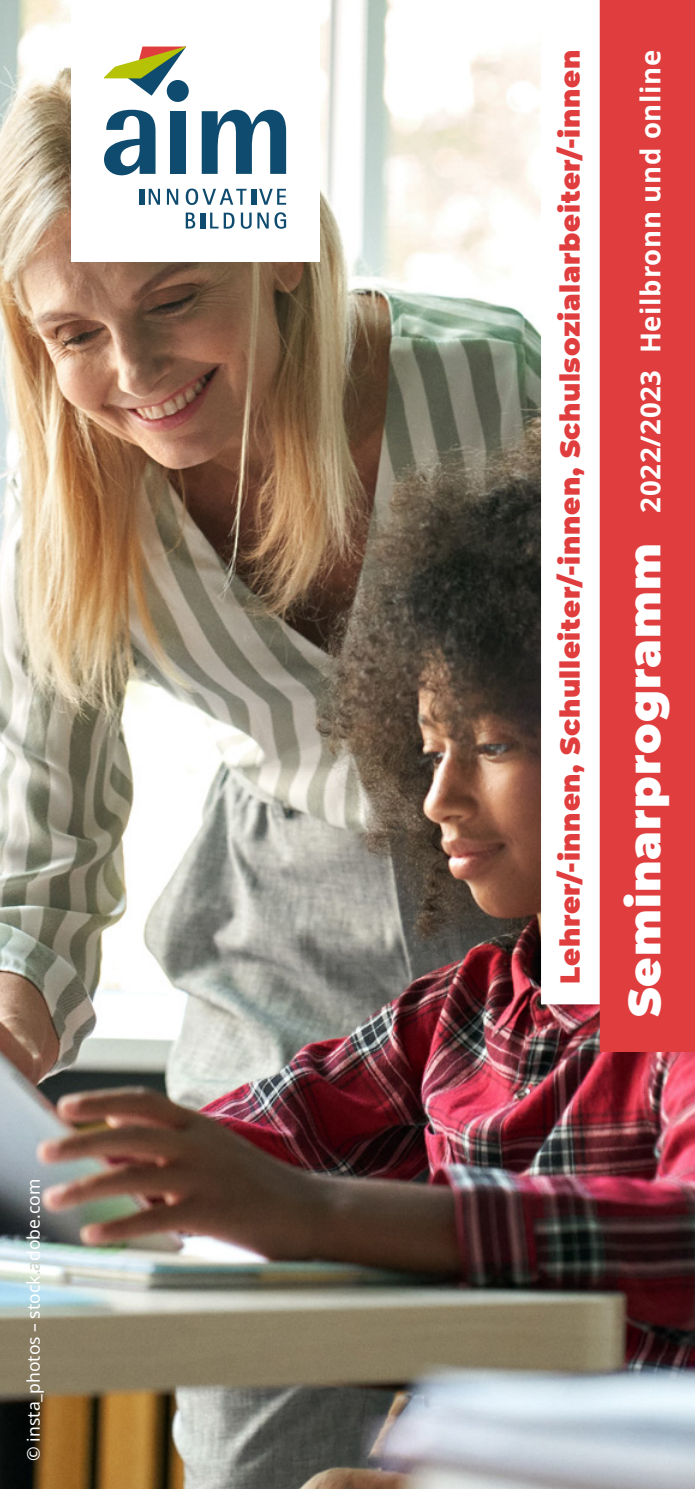
<style>
.page{position:relative;width:695px;height:1489px;background:#fff}
.page>*{position:absolute;margin:0;border:0;box-sizing:border-box;transform-origin:0 0}
.t1{font:900 27.5px "Montserrat";letter-spacing:.025em;color:#e03e3e}
.t2{font:700 27.5px "Noto Sans";letter-spacing:.025em;color:#fff}
.t3{font:17.5px "Noto Sans";color:#fff}
.s1{color:#cbd3c6}
.s2{font-family:"Montserrat";font-weight:900;font-size:45px}
</style>
<div class="page">
<img style="left:0;top:0;width:694px;height:1488px">
<div style="left:71px;top:0;width:248px;height:262px;background:#fff"></div>
<svg style="left:104px;top:110px;width:51px;height:65px"></svg>
<div style="left:170px;top:111px;width:16px;height:63px;background:#0e4b6e"></div>
<svg style="left:202px;top:110px;width:84px;height:64px"></svg>
<div style="left:167px;top:80px;width:22px;height:22px;background:#0e4b6e;border-radius:50%"></div>
<div style="left:139px;top:189px;width:5px;height:16px;background:#0e4b6e"></div>
<svg style="left:149px;top:189px;width:11px;height:16px"></svg>
<svg style="left:167px;top:189px;width:11px;height:16px"></svg>
<svg style="left:186px;top:188px;width:60px;height:17px"></svg>
<div style="left:252px;top:189px;width:5px;height:16px;background:#0e4b6e"></div>
<svg style="left:259px;top:189px;width:27px;height:16px"></svg>
<svg style="left:186px;top:212px;width:9px;height:16px"></svg>
<div style="left:201px;top:212px;width:5px;height:16px;background:#0e4b6e"></div>
<svg style="left:210px;top:212px;width:8px;height:16px"></svg>
<svg style="left:224px;top:213px;width:10px;height:16px"></svg>
<svg style="left:241px;top:212px;width:10px;height:17px"></svg>
<svg style="left:257px;top:212px;width:29px;height:17px"></svg>
<svg style="left:104px;top:46px;width:82px;height:49px"></svg>
<div style="left:541px;top:0;width:60px;height:1004px;background:#fff"></div>
<div style="left:599px;top:0;width:95px;height:1051px;background:#e03e3e"></div>
<p class="t3" style="left:21px;top:1460px;width:283px;rotate:-90deg">© insta_photos – stock<span class="s1">.a</span>dobe.com</p>
<p class="t1" style="left:549px;top:983px;width:935px;rotate:-90deg">Lehrer/-innen, Schulleiter/-innen, Schulsozialarbeiter/-innen</p>
<p class="t2" style="left:631px;top:1017px;width:969px;rotate:-90deg"><span class="s2">Seminarprogramm</span> 2022/2023 Heilbronn und online</p>
</div>
